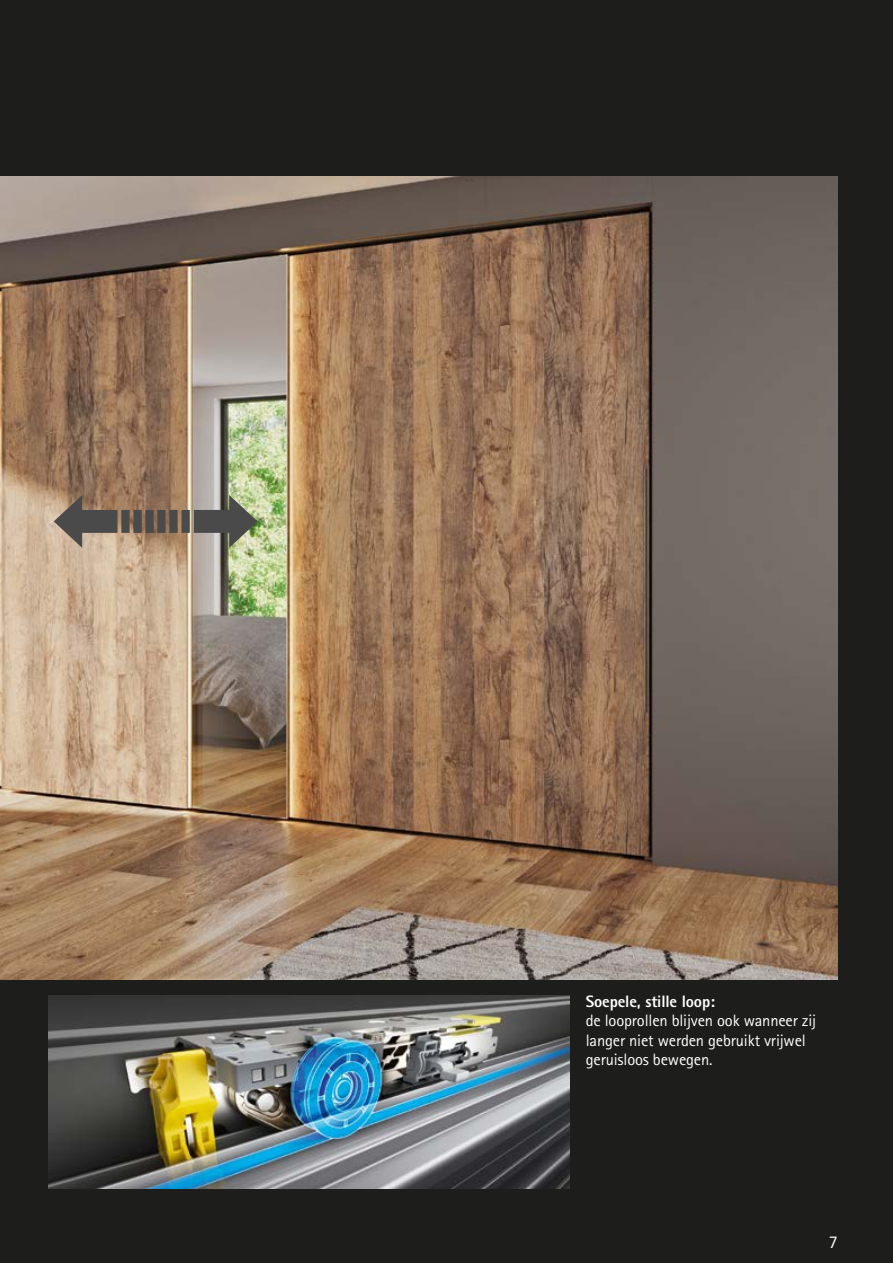
<style>
.page{position:relative;width:893px;height:1263px;background:#1d1d1b}
.page>*{position:absolute;margin:0;border:0;box-sizing:border-box;transform-origin:0 0}
.t1{font:18px "Rotis Sans Serif Pro Cyr";color:#fff}
.t2{font:16.5px/19.5px "Rotis Sans Serif Pro Cyr";letter-spacing:-.01em;color:#fff}
.t3{font:800 16.5px "Rotis Sans Serif Pro Cyr";letter-spacing:-.01em;color:#fff}
</style>
<div class="page">
<img style="left:49px;top:995px;width:521px;height:193px">
<img style="left:0;top:176px;width:838px;height:803px">
<div style="left:194px;top:510px;width:44px;height:23px;background:#4a4a4a"></div>
<svg style="left:229px;top:495px;width:29px;height:53px;background:#858c71"></svg>
<svg style="left:54px;top:495px;width:28px;height:53px"></svg>
<div style="left:73px;top:510px;width:45px;height:23px;background:#4a4a4a"></div>
<div style="left:121px;top:510px;width:9px;height:23px;background:#4a4a4a"></div>
<div style="left:169px;top:510px;width:9px;height:23px;background:#4a4a4a"></div>
<div style="left:133px;top:510px;width:9px;height:23px;background:#4a4a4a"></div>
<div style="left:145px;top:510px;width:9px;height:23px;background:#4a4a4a"></div>
<div style="left:157px;top:510px;width:9px;height:23px;background:#4a4a4a"></div>
<div style="left:182px;top:510px;width:8px;height:23px;background:#4a4a4a"></div>
<p class="t3" style="left:586px;top:990px;width:131px">Soepele, stille loop:</p>
<p class="t2" style="left:586px;top:1011px;width:232px">de looprollen blijven ook wanneer zij langer niet werden gebruikt vrijwel geruisloos bewegen.</p>
<p class="t1" style="left:829px;top:1231px;width:10px">7</p>
</div>
